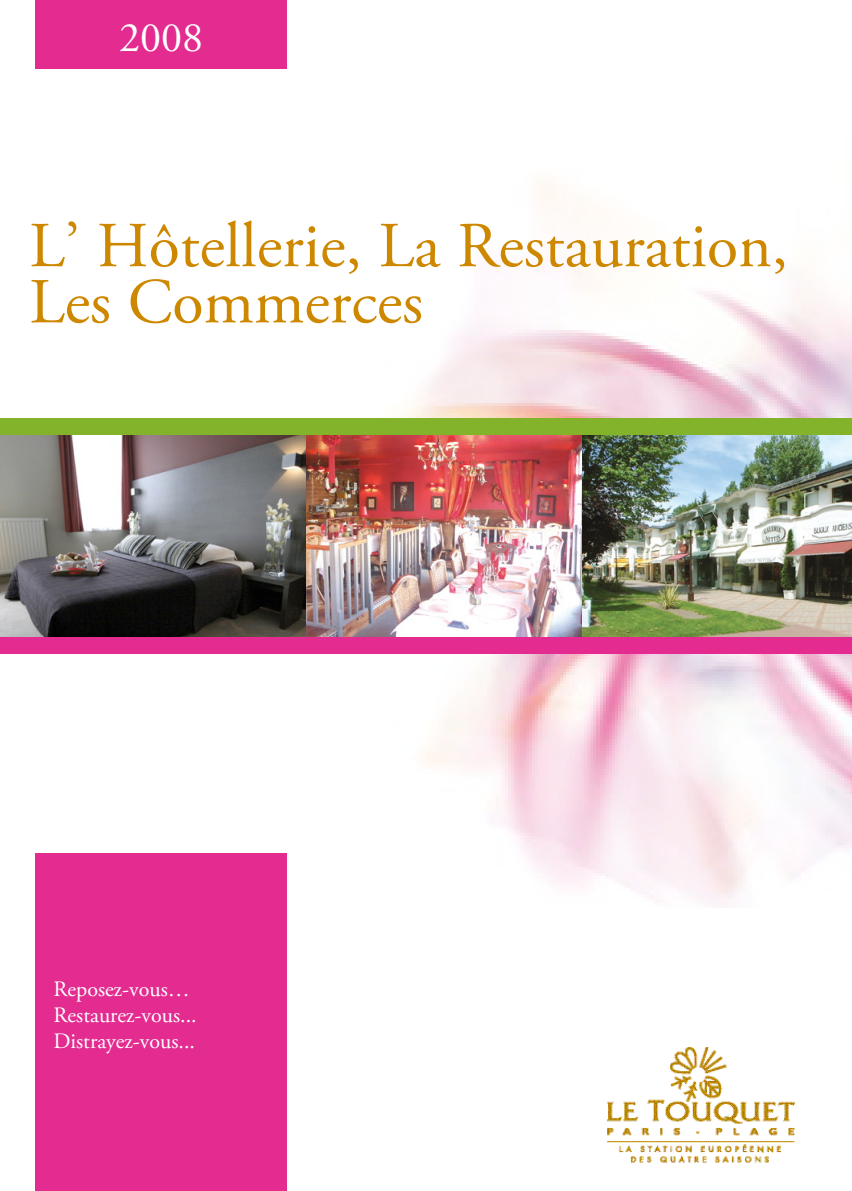
<style>
.page{position:relative;width:852px;height:1191px;background:#fff}
.page>*{position:absolute;margin:0;border:0;box-sizing:border-box;transform-origin:0 0}
.t1{font:64px/56.2px "Adobe Garamond Pro";color:#ce8800}
.t2{font:42px "Adobe Garamond Pro";color:#fff}
.t3{font:22px/26.2px "Adobe Garamond Pro";color:#fff}
</style>
<div class="page">
<img style="left:404px;top:184px;width:447px;height:722px">
<div style="left:0;top:625px;width:851px;height:29px;background:#e32b90"></div>
<div style="left:0;top:418px;width:851px;height:75px;background:#83b32b"></div>
<img style="left:607px;top:1048px;width:186px;height:114px">
<img style="left:0;top:436px;width:306px;height:201px">
<img style="left:306px;top:436px;width:276px;height:201px">
<img style="left:582px;top:436px;width:269px;height:201px">
<div style="left:35px;top:854px;width:252px;height:337px;background:#e32b90"></div>
<div style="left:35px;top:0;width:252px;height:69px;background:#e32b90"></div>
<h2 class="t2" style="left:119px;top:20px;width:85px">2008</h2>
<h1 class="t1" style="left:29px;top:224px;width:760px">L’ Hôtellerie, La Restauration,<br>Les Commerces</h1>
<p class="t3" style="left:53px;top:978px;width:145px">Reposez-vous…<br>Restaurez-vous...<br>Distrayez-vous...</p>
</div>
